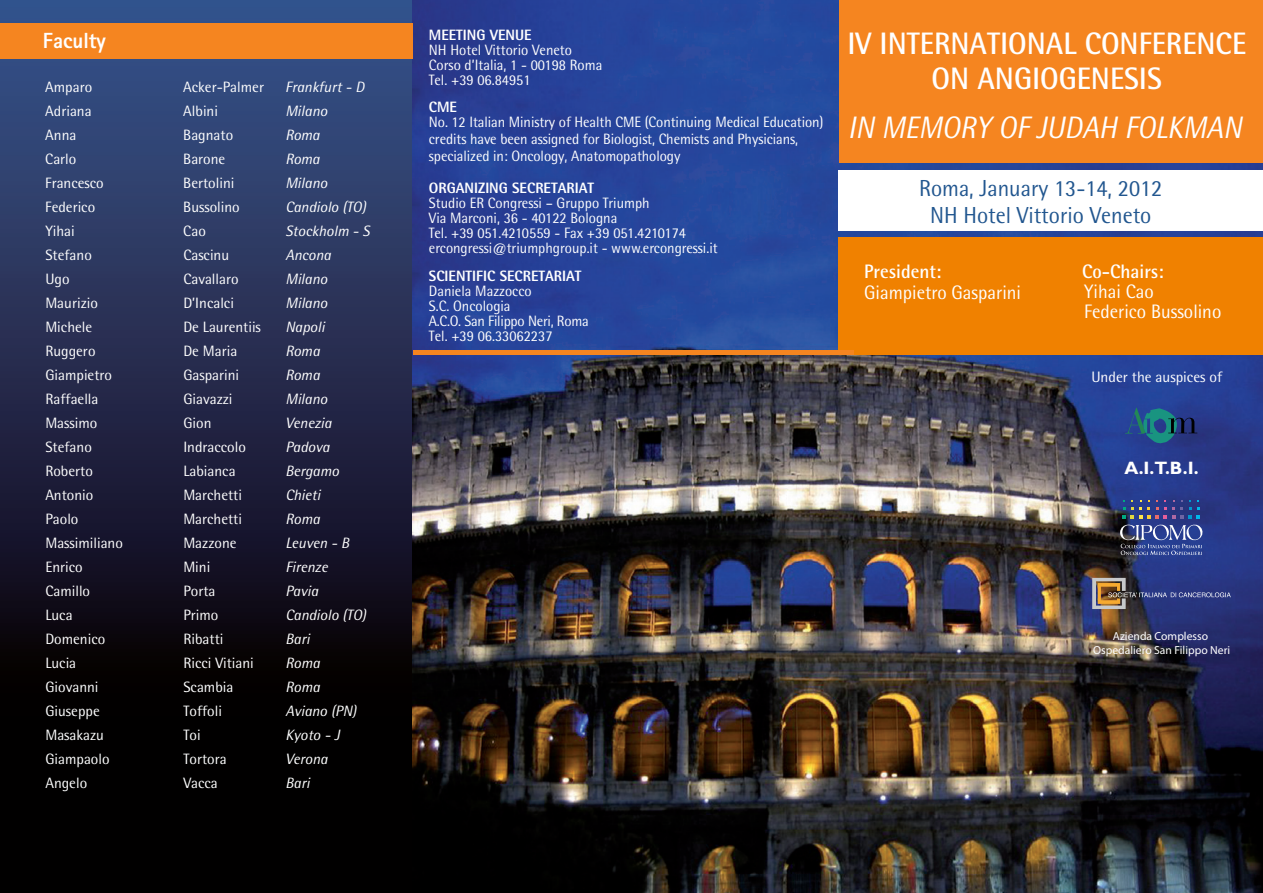
<style>
.page{position:relative;width:1263px;height:893px;background:#fff}
.page>*{position:absolute;margin:0;border:0;box-sizing:border-box;transform-origin:0 0}
.t1{font:700 31.05px/35.2px "Rotis Semi Sans";color:#fff;text-align:center;scale:.95 1}
.t2{font:italic 31.05px "Rotis Semi Sans";color:#fff;scale:.95 1}
.t3{font:23.25px/26.7px "Rotis Semi Sans";color:#21568f;text-align:center;scale:.96 1}
.t4{font:800 21.9px "Rotis Sans Serif";color:#fff;scale:.96 1}
.t5{font:19.5px "Rotis Semi Sans";color:#fff;scale:.96 1}
.t6{font:700 19.5px "Rotis Semi Sans";color:#fff;scale:.96 1}
.t7{font:700 18px "Gill Sans";color:#fff}
.t8{font:15.15px "Rotis Semi Sans";color:#fff}
.t9{font:15px "Rotis Semi Sans";color:#fff}
.t10{font:15px/15px "Rotis Semi Sans";color:#fff;scale:.96 1}
.t11{font:italic 15px "Rotis Semi Sans";color:#fff}
.t12{font:800 15px "Rotis Semi Sans";color:#fff;scale:.96 1}
.t13{font:11.7px/14px "Myriad Pro";color:#fff;text-align:center}
</style>
<div class="page">
<img style="left:0;top:0;width:1263px;height:893px">
<div style="left:838px;top:170px;width:425px;height:61px;background:#fff"></div>
<div style="left:838px;top:237px;width:425px;height:118px;background:#f08100"></div>
<div style="left:839px;top:0;width:424px;height:163px;background:#f58520"></div>
<hr style="left:413px;top:351px;width:440px;height:4px;background:#f58520">
<svg style="left:1131px;top:508px;width:11px;height:2px"></svg>
<svg style="left:1164px;top:508px;width:19px;height:2px"></svg>
<svg style="left:1120px;top:516px;width:83px;height:39px;background:#4a5890"></svg>
<svg style="left:1092px;top:578px;width:139px;height:31px;background:#4d4f76"></svg>
<svg style="left:1125px;top:408px;width:72px;height:38px;background:#215080"></svg>
<div style="left:0;top:23px;width:413px;height:36px;background:#f58520"></div>
<h3 class="t4" style="left:43px;top:26px;width:67px">Faculty</h3>
<p class="t9" style="left:45px;top:78px;width:48px">Amparo</p>
<p class="t9" style="left:183px;top:78px;width:82px">Acker-Palmer</p>
<p class="t11" style="left:285px;top:78px;width:81px">Frankfurt - D</p>
<p class="t9" style="left:45px;top:102px;width:48px">Adriana</p>
<p class="t9" style="left:183px;top:102px;width:36px">Albini</p>
<p class="t11" style="left:285px;top:102px;width:43px">Milano</p>
<p class="t9" style="left:45px;top:126px;width:33px">Anna</p>
<p class="t9" style="left:183px;top:126px;width:51px">Bagnato</p>
<p class="t11" style="left:285px;top:126px;width:36px">Roma</p>
<p class="t9" style="left:45px;top:150px;width:33px">Carlo</p>
<p class="t9" style="left:183px;top:150px;width:44px">Barone</p>
<p class="t11" style="left:285px;top:150px;width:36px">Roma</p>
<p class="t9" style="left:45px;top:174px;width:60px">Francesco</p>
<p class="t9" style="left:183px;top:174px;width:53px">Bertolini</p>
<p class="t11" style="left:285px;top:174px;width:43px">Milano</p>
<p class="t9" style="left:45px;top:198px;width:51px">Federico</p>
<p class="t9" style="left:183px;top:198px;width:58px">Bussolino</p>
<p class="t11" style="left:285px;top:198px;width:82px">Candiolo (TO)</p>
<p class="t9" style="left:45px;top:222px;width:31px">Yihai</p>
<p class="t9" style="left:183px;top:222px;width:24px">Cao</p>
<p class="t11" style="left:285px;top:222px;width:86px">Stockholm - S</p>
<p class="t9" style="left:45px;top:246px;width:48px">Stefano</p>
<p class="t9" style="left:183px;top:246px;width:47px">Cascinu</p>
<p class="t11" style="left:285px;top:246px;width:47px">Ancona</p>
<p class="t9" style="left:45px;top:270px;width:26px">Ugo</p>
<p class="t9" style="left:183px;top:270px;width:57px">Cavallaro</p>
<p class="t11" style="left:285px;top:270px;width:43px">Milano</p>
<p class="t9" style="left:45px;top:294px;width:54px">Maurizio</p>
<p class="t9" style="left:183px;top:294px;width:52px">D’Incalci</p>
<p class="t11" style="left:285px;top:294px;width:43px">Milano</p>
<p class="t9" style="left:45px;top:318px;width:48px">Michele</p>
<p class="t9" style="left:183px;top:318px;width:79px">De Laurentiis</p>
<p class="t11" style="left:285px;top:318px;width:41px">Napoli</p>
<p class="t9" style="left:45px;top:342px;width:52px">Ruggero</p>
<p class="t9" style="left:183px;top:342px;width:56px">De Maria</p>
<p class="t11" style="left:285px;top:342px;width:36px">Roma</p>
<p class="t9" style="left:45px;top:366px;width:68px">Giampietro</p>
<p class="t9" style="left:183px;top:366px;width:57px">Gasparini</p>
<p class="t11" style="left:285px;top:366px;width:36px">Roma</p>
<p class="t9" style="left:45px;top:390px;width:55px">Raffaella</p>
<p class="t9" style="left:183px;top:390px;width:51px">Giavazzi</p>
<p class="t11" style="left:285px;top:390px;width:43px">Milano</p>
<p class="t9" style="left:45px;top:414px;width:53px">Massimo</p>
<p class="t9" style="left:183px;top:414px;width:30px">Gion</p>
<p class="t11" style="left:285px;top:414px;width:48px">Venezia</p>
<p class="t9" style="left:45px;top:438px;width:48px">Stefano</p>
<p class="t9" style="left:183px;top:438px;width:64px">Indraccolo</p>
<p class="t11" style="left:285px;top:438px;width:46px">Padova</p>
<p class="t9" style="left:45px;top:462px;width:49px">Roberto</p>
<p class="t9" style="left:183px;top:462px;width:54px">Labianca</p>
<p class="t11" style="left:285px;top:462px;width:55px">Bergamo</p>
<p class="t9" style="left:45px;top:486px;width:49px">Antonio</p>
<p class="t9" style="left:183px;top:486px;width:60px">Marchetti</p>
<p class="t11" style="left:285px;top:486px;width:37px">Chieti</p>
<p class="t9" style="left:45px;top:510px;width:35px">Paolo</p>
<p class="t9" style="left:183px;top:510px;width:60px">Marchetti</p>
<p class="t11" style="left:285px;top:510px;width:36px">Roma</p>
<p class="t9" style="left:45px;top:534px;width:79px">Massimiliano</p>
<p class="t9" style="left:183px;top:534px;width:55px">Mazzone</p>
<p class="t11" style="left:285px;top:534px;width:65px">Leuven - B</p>
<p class="t9" style="left:45px;top:558px;width:39px">Enrico</p>
<p class="t9" style="left:183px;top:558px;width:28px">Mini</p>
<p class="t11" style="left:285px;top:558px;width:44px">Firenze</p>
<p class="t9" style="left:45px;top:582px;width:46px">Camillo</p>
<p class="t9" style="left:183px;top:582px;width:34px">Porta</p>
<p class="t11" style="left:285px;top:582px;width:34px">Pavia</p>
<p class="t9" style="left:45px;top:606px;width:29px">Luca</p>
<p class="t9" style="left:183px;top:606px;width:37px">Primo</p>
<p class="t11" style="left:285px;top:606px;width:82px">Candiolo (TO)</p>
<p class="t9" style="left:45px;top:630px;width:61px">Domenico</p>
<p class="t9" style="left:183px;top:630px;width:42px">Ribatti</p>
<p class="t11" style="left:285px;top:630px;width:26px">Bari</p>
<p class="t9" style="left:45px;top:654px;width:32px">Lucia</p>
<p class="t9" style="left:183px;top:654px;width:72px">Ricci Vitiani</p>
<p class="t11" style="left:285px;top:654px;width:36px">Roma</p>
<p class="t9" style="left:45px;top:678px;width:55px">Giovanni</p>
<p class="t9" style="left:183px;top:678px;width:52px">Scambia</p>
<p class="t11" style="left:285px;top:678px;width:36px">Roma</p>
<p class="t9" style="left:45px;top:702px;width:56px">Giuseppe</p>
<p class="t9" style="left:183px;top:702px;width:40px">Toffoli</p>
<p class="t11" style="left:285px;top:702px;width:72px">Aviano (PN)</p>
<p class="t9" style="left:45px;top:726px;width:60px">Masakazu</p>
<p class="t9" style="left:183px;top:726px;width:19px">Toi</p>
<p class="t11" style="left:285px;top:726px;width:56px">Kyoto - J</p>
<p class="t9" style="left:45px;top:750px;width:66px">Giampaolo</p>
<p class="t9" style="left:183px;top:750px;width:45px">Tortora</p>
<p class="t11" style="left:285px;top:750px;width:44px">Verona</p>
<p class="t9" style="left:45px;top:774px;width:43px">Angelo</p>
<p class="t9" style="left:183px;top:774px;width:36px">Vacca</p>
<p class="t11" style="left:285px;top:774px;width:26px">Bari</p>
<p class="t12" style="left:429px;top:25px;width:108px">MEETING VENUE</p>
<p class="t10" style="left:429px;top:42px;width:182px">NH Hotel Vittorio Veneto<br>Corso d’Italia, 1 - 00198 Roma<br>Tel. +39 06.84951</p>
<p class="t12" style="left:429px;top:97px;width:31px">CME</p>
<p class="t10" style="left:429px;top:113px;width:413px;line-height:17.2px">No. 12 Italian Ministry of Health CME (Continuing Medical Education) credits have been assigned for Biologist, Chemists and Physicians, specialized in: Oncology, Anatomopathology</p>
<p class="t12" style="left:429px;top:179px;width:174px">ORGANIZING SECRETARIAT</p>
<p class="t10" style="left:429px;top:196px;width:302px">Studio ER Congressi – Gruppo Triumph<br>Via Marconi, 36 - 40122 Bologna<br>Tel. +39 051.4210559 - Fax +39 051.4210174 ercongressi@triumphgroup.it - www.ercongressi.it</p>
<p class="t12" style="left:429px;top:266px;width:161px">SCIENTIFIC SECRETARIAT</p>
<p class="t10" style="left:429px;top:283px;width:168px">Daniela Mazzocco<br>S.C. Oncologia<br>A.C.O. San Filippo Neri, Roma<br>Tel. +39 06.33062237</p>
<h1 class="t1" style="left:847px;top:25px;width:421px">IV INTERNATIONAL CONFERENCE<br>ON ANGIOGENESIS</h1>
<h1 class="t2" style="left:848px;top:108px;width:416px">IN MEMORY OF JUDAH FOLKMAN</h1>
<h2 class="t3" style="left:919px;top:175px;width:255px">Roma, January 13-14, 2012<br>NH Hotel Vittorio Veneto</h2>
<h3 class="t6" style="left:864px;top:259px;width:82px">President:</h3>
<h3 class="t6" style="left:1082px;top:259px;width:86px">Co-Chairs:</h3>
<h3 class="t5" style="left:1084px;top:300px;width:144px">Federico Bussolino</h3>
<h3 class="t5" style="left:864px;top:281px;width:165px">Giampietro Gasparini</h3>
<h3 class="t5" style="left:1084px;top:280px;width:74px">Yihai Cao</h3>
<p class="t8" style="left:1091px;top:368px;width:132px">Under the auspices of</p>
<p class="t7" style="left:1124px;top:457px;width:76px">A.I.T.B.I.</p>
<p class="t13" style="left:1093px;top:629px;width:139px">Azienda Complesso<br>Ospedaliero San Filippo Neri</p>
</div>
